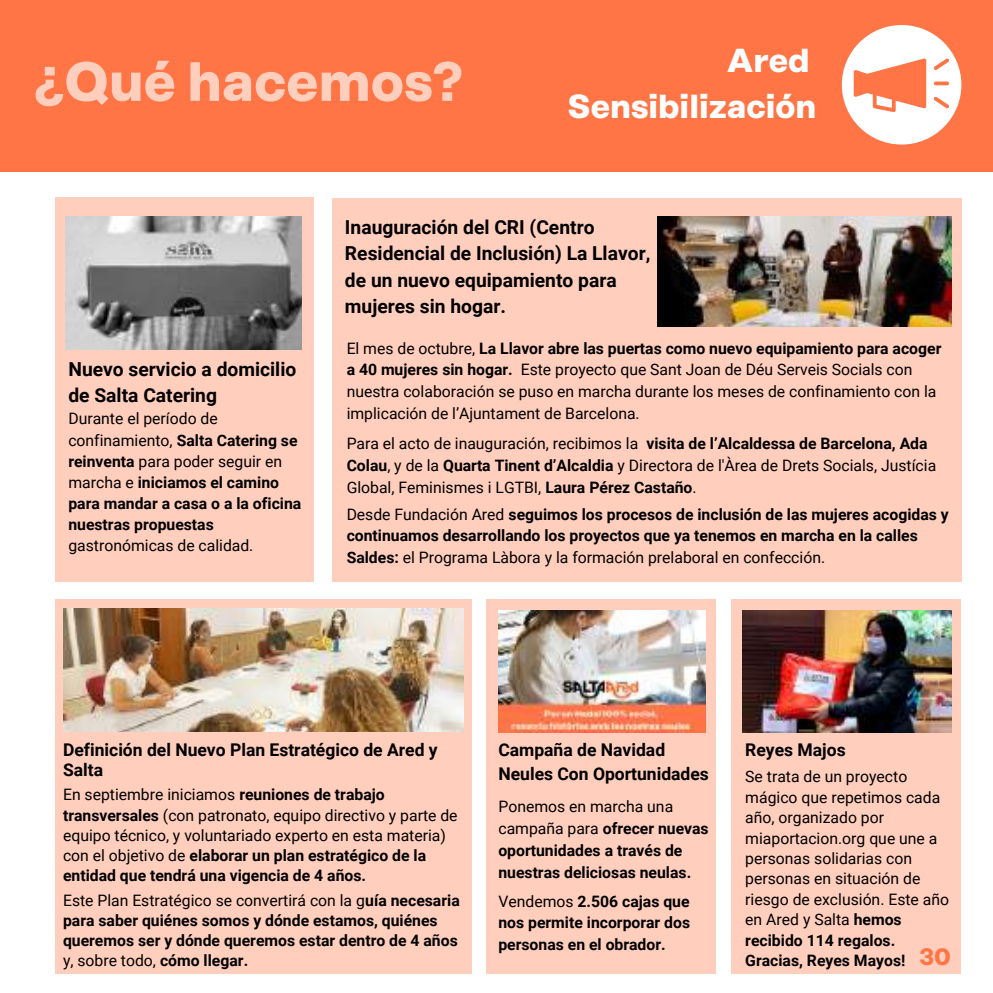
<style>
.page{position:relative;width:993px;height:993px;background:#fff}
.page>*{position:absolute;margin:0;border:0;box-sizing:border-box;transform-origin:0 0}
.t1{font:700 55.12px "Rational Display";color:#ffcebd}
.t2{font:700 33.25px/45.9px "Rational Display";color:#fff;text-align:right}
.t3{font:700 23.62px "Rational Display";color:#ff7546}
.t4{font:700 19.25px/26.2px "Roboto";color:#000}
.t5{font:700 17.5px/20.1px "Roboto";color:#000}
.t6{font:15.75px/20.5px "Roboto";color:#000}
.t7{font:700 15.75px/21.9px "Roboto";color:#000}
.s1{font-weight:400}
.s2{font-weight:700}
</style>
<div class="page">
<div style="left:332px;top:198px;width:629px;height:383px;background:#ffcebd"></div>
<div style="left:55px;top:599px;width:416px;height:374px;background:#ffcebd"></div>
<div style="left:486px;top:599px;width:230px;height:374px;background:#ffcebd"></div>
<img style="left:657px;top:216px;width:294px;height:110px">
<img style="left:63px;top:608px;width:400px;height:123px">
<img style="left:498px;top:610px;width:207px;height:122px">
<div style="left:0;top:0;width:992px;height:172px;background:#ff7546"></div>
<div style="left:841px;top:25px;width:120px;height:119px;background:#fff;border-radius:50%"></div>
<svg style="left:853px;top:58px;width:73px;height:54px"></svg>
<svg style="left:933px;top:81px;width:15px;height:4px"></svg>
<svg style="left:933px;top:58px;width:16px;height:12px"></svg>
<svg style="left:933px;top:96px;width:16px;height:12px"></svg>
<div style="left:730px;top:599px;width:230px;height:374px;background:#ffcebd"></div>
<img style="left:742px;top:610px;width:208px;height:122px">
<div style="left:55px;top:197px;width:258px;height:384px;background:#ffcebd"></div>
<img style="left:66px;top:216px;width:236px;height:133px">
<h1 class="t1" style="left:34px;top:54px;width:431px">¿Qué hacemos?</h1>
<h2 class="t2" style="left:567px;top:39px;width:250px">Ared<br>Sensibilización</h2>
<p class="t4" style="left:68px;top:356px;width:229px">Nuevo servicio a domicilio de Salta Catering</p>
<p class="t7" style="left:68px;top:408px;width:234px;line-height:21px"><span class="s1">Durante el período de confinamiento,</span> Salta Catering se reinventa <span class="s1">para poder seguir en marcha e</span> iniciamos el camino para mandar a casa o a la oficina nuestras propuestas</p>
<p class="t6" style="left:68px;top:535px;width:186px">gastronómicas de calidad.</p>
<p class="t4" style="left:345px;top:214px;width:307px">Inauguración del CRI (Centro<br>Residencial de Inclusión) La Llavor, de un nuevo equipamiento para mujeres sin hogar.</p>
<p class="t6" style="left:346px;top:337px;width:596px;line-height:21.5px">El mes de octubre, <span class="s2">La Llavor abre las puertas como nuevo equipamiento para acoger a 40 mujeres sin hogar.</span> Este proyecto que Sant Joan de Déu Serveis Socials con nuestra colaboración se puso en marcha durante los meses de confinamiento con la implicación de l’Ajuntament de Barcelona.</p>
<p class="t6" style="left:346px;top:433px;width:591px;line-height:21.5px">Para el acto de inauguración, recibimos la <span class="s2">visita de l’Alcaldessa de Barcelona, Ada<br>Colau</span>, y de la <span class="s2">Quarta Tinent d’Alcaldia</span> y Directora de l'Àrea de Drets Socials, Justícia<br>Global, Feminismes i LGTBI, <span class="s2">Laura Pérez Castaño</span>.</p>
<p class="t7" style="left:346px;top:503px;width:603px"><span class="s1">Desde Fundación Ared</span> seguimos los procesos de inclusión de las mujeres acogidas y continuamos desarrollando los proyectos que ya tenemos en marcha en la calles<br>Saldes: <span class="s1">el Programa Làbora y la formación prelaboral en confección.</span></p>
<p class="t5" style="left:63px;top:739px;width:376px">Definición del Nuevo Plan Estratégico de Ared y<br>Salta</p>
<p class="t6" style="left:63px;top:784px;width:396px">En septiembre iniciamos <span class="s2">reuniones de trabajo transversales</span> (con patronato, equipo directivo y parte de equipo técnico, y voluntariado experto en esta materia) con el objetivo de <span class="s2">elaborar un plan estratégico de la entidad que tendrá una vigencia de 4 años.</span></p>
<p class="t7" style="left:63px;top:889px;width:398px;line-height:20.1px"><span class="s1">Este Plan Estratégico se convertirá con la g</span>uía necesaria para saber quiénes somos y dónde estamos, quiénes queremos ser y dónde queremos estar dentro de 4 años <span class="s1">y, sobre todo,</span> cómo llegar.</p>
<p class="t5" style="left:498px;top:737px;width:212px;line-height:24.2px">Campaña de Navidad<br>Neules Con Oportunidades</p>
<p class="t7" style="left:498px;top:795px;width:212px"><span class="s1">Ponemos en marcha una campaña para</span> ofrecer nuevas oportunidades a través de nuestras deliciosas neulas.</p>
<p class="t7" style="left:498px;top:890px;width:193px;text-align:justify"><span class="s1">Vendemos</span> 2.506 cajas que nos permite incorporar dos personas en el obrador.</p>
<p class="t5" style="left:745px;top:739px;width:102px">Reyes Majos</p>
<p class="t6" style="left:745px;top:766px;width:205px">Se trata de un proyecto mágico que repetimos cada año, organizado por miaportacion.org que une a personas solidarias con personas en situación de riesgo de exclusión. Este año en Ared y Salta <span class="s2">hemos recibido 114 regalos.<br>Gracias, Reyes Mayos!</span></p>
<h3 class="t3" style="left:919px;top:944px;width:33px">30</h3>
</div>
